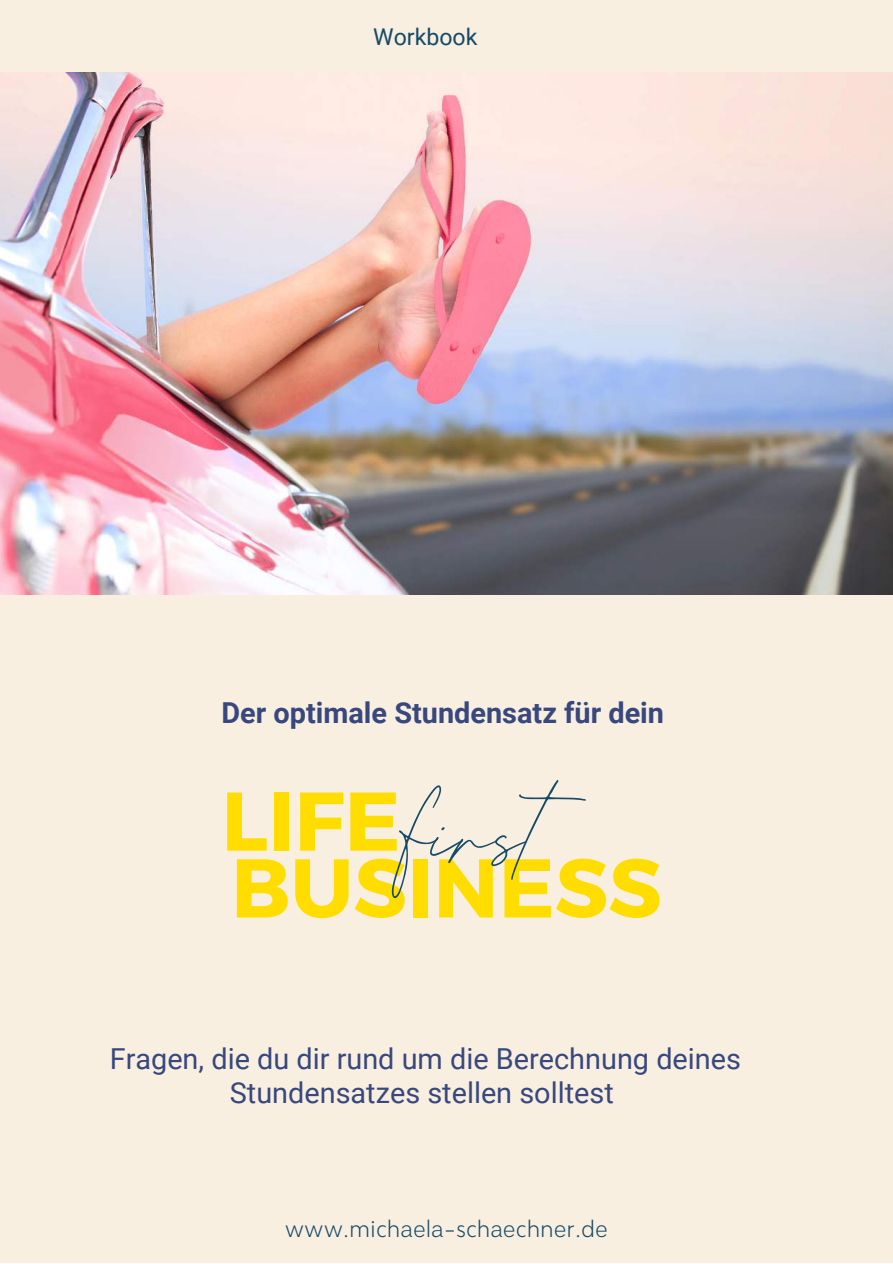
<style>
.page{position:relative;width:893px;height:1264px;background:#fff}
.page>*{position:absolute;margin:0;border:0;box-sizing:border-box;transform-origin:0 0}
.t1{font:130.05px "Champagne Dreams";color:#154a68}
.t2{font:700 83.1px/66.8px "Montserrat";color:#fd0}
.t3{font:28.8px/33.8px "Roboto";color:#38487e;text-align:center}
.t4{font:700 28.8px "Roboto";color:#38487e}
.t5{font:300 23.1px "Amicale";color:#154a68}
.t6{font:23.1px "Roboto";color:#154a68}
</style>
<div class="page">
<div style="left:0;top:0;width:892px;height:1262px;background:#f8efe0"></div>
<img style="left:0;top:72px;width:892px;height:522px">
<p class="t6" style="left:373px;top:20px;width:106px">Workbook</p>
<p class="t4" style="left:221px;top:692px;width:444px">Der optimale Stundensatz für dein</p>
<h1 class="t1" style="left:407px;top:747px;width:140px">first</h1>
<h2 class="t2" style="left:221px;top:789px;width:442px">LIFE<br>BUSINESS</h2>
<p class="t3" style="left:110px;top:1040px;width:632px">Fragen, die du dir rund um die Berechnung deines<br>Stundensatzes stellen solltest</p>
<p class="t5" style="left:285px;top:1208px;width:324px">www.michaela-schaechner.de</p>
</div>
